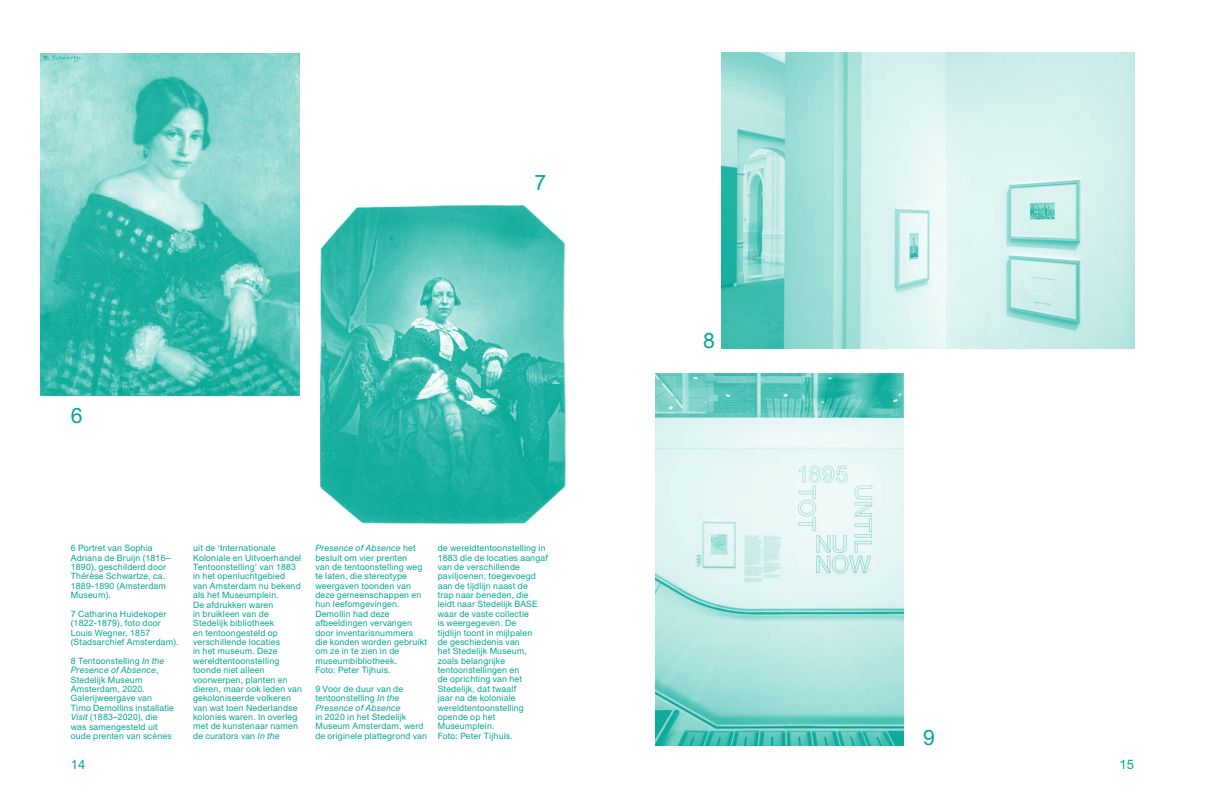
<style>
.page{position:relative;width:1205px;height:798px;background:#fff}
.page>*{position:absolute;margin:0;border:0;box-sizing:border-box;transform-origin:0 0}
.t1{font:21.25px "Union";color:#00a796}
.t2{font:13.12px "Union";color:#00a796}
.t3{font:8.75px/9.4px "Union";letter-spacing:.02em;color:#00a796}
.s1{font-style:italic}
</style>
<div class="page">
<img style="left:40px;top:54px;width:259px;height:341px">
<img style="left:321px;top:205px;width:246px;height:319px">
<img style="left:722px;top:53px;width:412px;height:295px">
<img style="left:656px;top:373px;width:248px;height:372px">
<h1 class="t1" style="left:534px;top:170px;width:13px">7</h1>
<h1 class="t1" style="left:71px;top:403px;width:13px">6</h1>
<p class="t3" style="left:71px;top:543px;width:101px">6 Portret van Sophia<br>Adriana de Bruijn (1816–<br>1890), geschilderd door<br>Thérèse Schwartze, ca.<br>1889-1890 (Amsterdam<br>Museum).</p>
<p class="t3" style="left:71px;top:609px;width:109px">7 Catharina Huidekoper (1822-1879), foto door<br>Louis Wegner, 1857 (Stadsarchief Amsterdam).</p>
<p class="t3" style="left:71px;top:656px;width:105px">8 Tentoonstelling <span class="s1">In the<br>Presence of Absence</span>,<br>Stedelijk Museum<br>Amsterdam, 2020.<br>Galerijweergave van<br>Timo Demollins installatie<br><span class="s1">Visit</span> (1883–2020), die was samengesteld uit oude prenten van scènes</p>
<p class="t3" style="left:193px;top:543px;width:110px">uit de ‘Internationale<br>Koloniale en Uitvoerhandel<br>Tentoonstelling’ van 1883 in het openluchtgebied<br>van Amsterdam nu bekend als het Museumplein.<br>De afdrukken waren<br>in bruikleen van de<br>Stedelijk bibliotheek<br>en tentoongesteld op verschillende locaties<br>in het museum. Deze wereldtentoonstelling toonde niet alleen voorwerpen, planten en dieren, maar ook leden van gekoloniseerde volkeren van wat toen Nederlandse kolonies waren. In overleg met de kunstenaar namen de curators van <span class="s1">In the</span></p>
<p class="t3" style="left:315px;top:543px;width:113px"><span class="s1">Presence of Absence</span> het besluit om vier prenten<br>van de tentoonstelling weg te laten, die stereotype weergaven toonden van deze gemeenschappen en hun leefomgevingen.<br>Demollin had deze afbeeldingen vervangen door inventarisnummers die konden worden gebruikt om ze in te zien in de museumbibliotheek.<br>Foto: Peter Tijhuis.</p>
<p class="t3" style="left:315px;top:684px;width:89px">9 Voor de duur van de tentoonstelling <span class="s1">In the<br>Presence of Absence</span></p>
<p class="t3" style="left:315px;top:712px;width:113px">in 2020 in het Stedelijk<br>Museum Amsterdam, werd de originele plattegrond van</p>
<p class="t3" style="left:438px;top:543px;width:112px">de wereldtentoonstelling in<br>1883 die de locaties aangaf van de verschillende paviljoenen, toegevoegd aan de tijdlijn naast de<br>trap naar beneden, die<br>leidt naar Stedelijk BASE waar de vaste collectie<br>is weergegeven. De<br>tijdlijn toont in mijlpalen<br>de geschiedenis van<br>het Stedelijk Museum, zoals belangrijke tentoonstellingen en<br>de oprichting van het<br>Stedelijk, dat twaalf<br>jaar na de koloniale wereldtentoonstelling opende op het<br>Museumplein.<br>Foto: Peter Tijhuis.</p>
<h1 class="t1" style="left:703px;top:328px;width:13px">8</h1>
<h1 class="t1" style="left:923px;top:724px;width:13px">9</h1>
<h2 class="t2" style="left:71px;top:756px;width:16px">14</h2>
<h2 class="t2" style="left:1119px;top:756px;width:16px">15</h2>
</div>
